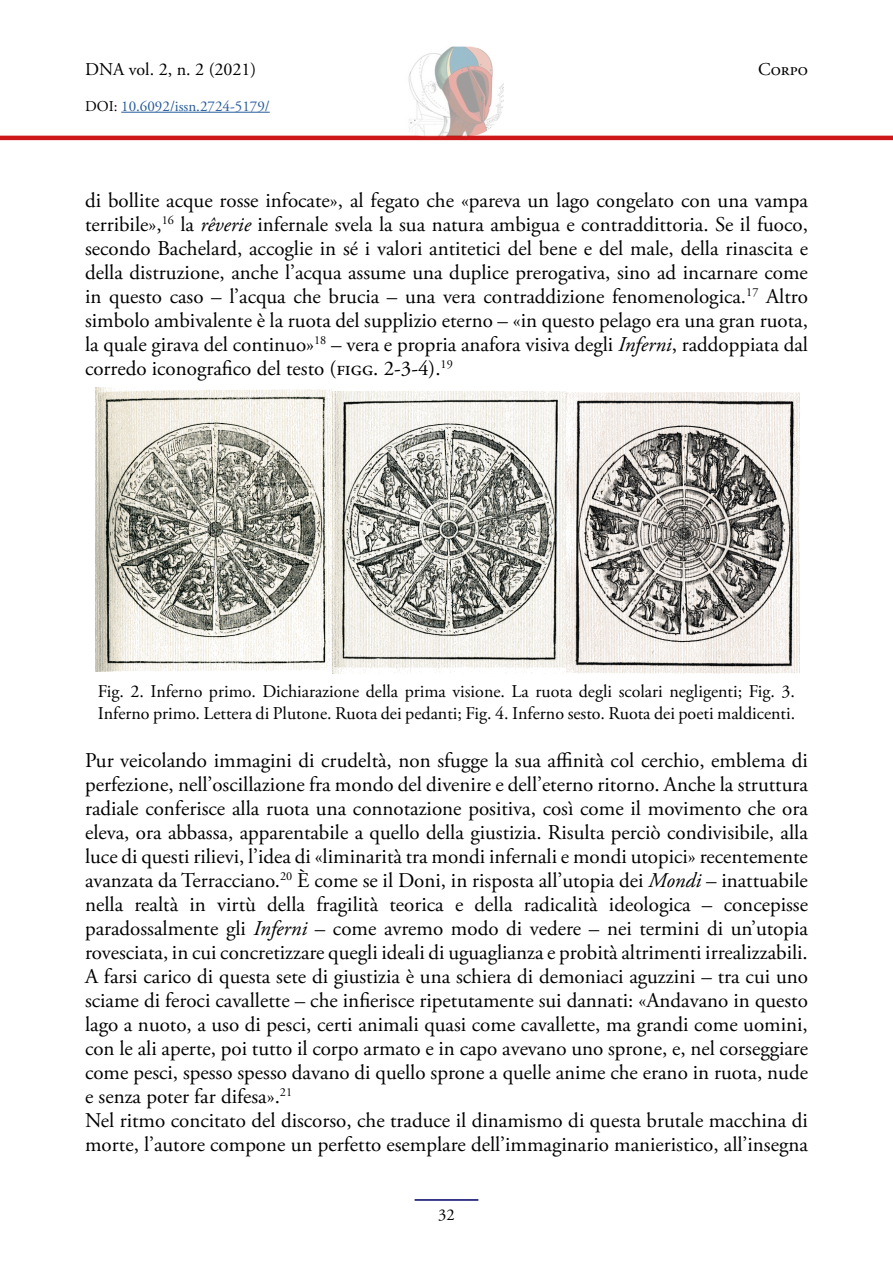
<style>
.page{position:relative;width:893px;height:1263px;background:#fff}
.page>*{position:absolute;margin:0;border:0;box-sizing:border-box;transform-origin:0 0}
.t1{font:21px/24px "Adobe Garamond Pro";color:#000;text-align:justify}
.t2{font:18px/21.6px "Adobe Garamond Pro";color:#000}
.t3{font:16.5px "Adobe Garamond Pro";color:#000}
.t4{font:15px "Adobe Garamond Pro";color:#275b9b}
.s1{color:#000}
.s2{font-style:italic}
</style>
<div class="page">
<hr style="left:121px;top:112px;width:149px;height:1px;background:#275b9b">
<hr style="left:0;top:136px;width:893px;height:4px;background:#cd1719">
<hr style="left:415px;top:1199px;width:63px;height:2px;background:#006">
<img style="left:389px;top:47px;width:115px;height:89px">
<img style="left:96px;top:387px;width:236px;height:284px">
<img style="left:332px;top:391px;width:234px;height:282px">
<img style="left:566px;top:393px;width:233px;height:280px">
<p class="t2" style="left:85px;top:59px;width:173px">DNA vol. 2, n. 2 (2021)</p>
<p class="t4" style="left:85px;top:97px;width:186px"><span class="s1">DOI:</span> 10.6092/issn.2724-5179/</p>
<p class="t2" style="left:758px;top:59px;width:51px">Corpo</p>
<p class="t1" style="left:85px;top:189px;width:725px">di bollite acque rosse infocate», al fegato che «pareva un lago congelato con una vampa terribile»,<sup>16</sup> la <span class="s2">rêverie</span> infernale svela la sua natura ambigua e contraddittoria. Se il fuoco, secondo Bachelard, accoglie in sé i valori antitetici del bene e del male, della rinascita e della distruzione, anche l’acqua assume una duplice prerogativa, sino ad incarnare come in questo caso – l’acqua che brucia – una vera contraddizione fenomenologica.<sup>17</sup> Altro simbolo ambivalente è la ruota del supplizio eterno – «in questo pelago era una gran ruota, la quale girava del continuo»<sup>18</sup> – vera e propria anafora visiva degli <span class="s2">Inferni</span>, raddoppiata dal corredo iconografico del testo (figg. 2-3-4).<sup>19</sup></p>
<p class="t2" style="left:98px;top:681px;width:699px">Fig. 2. Inferno primo. Dichiarazione della prima visione. La ruota degli scolari negligenti; Fig. 3.<br>Inferno primo. Lettera di Plutone. Ruota dei pedanti; Fig. 4. Inferno sesto. Ruota dei poeti maldicenti.</p>
<p class="t1" style="left:85px;top:749px;width:725px;text-align:left">Pur veicolando immagini di crudeltà, non sfugge la sua affinità col cerchio, emblema di perfezione, nell’oscillazione fra mondo del divenire e dell’eterno ritorno. Anche la struttura radiale conferisce alla ruota una connotazione positiva, così come il movimento che ora eleva, ora abbassa, apparentabile a quello della giustizia. Risulta perciò condivisibile, alla luce di questi rilievi, l’idea di «liminarità tra mondi infernali e mondi utopici» recentemente avanzata da Terracciano.<sup>20</sup> È come se il Doni, in risposta all’utopia dei <span class="s2">Mondi</span> – inattuabile nella realtà in virtù della fragilità teorica e della radicalità ideologica – concepisse paradossalmente gli <span class="s2">Inferni</span> – come avremo modo di vedere – nei termini di un’utopia rovesciata, in cui concretizzare quegli ideali di uguaglianza e probità altrimenti irrealizzabili.<br>A farsi carico di questa sete di giustizia è una schiera di demoniaci aguzzini – tra cui uno sciame di feroci cavallette – che infierisce ripetutamente sui dannati: «Andavano in questo lago a nuoto, a uso di pesci, certi animali quasi come cavallette, ma grandi come uomini, con le ali aperte, poi tutto il corpo armato e in capo avevano uno sprone, e, nel corseggiare come pesci, spesso spesso davano di quello sprone a quelle anime che erano in ruota, nude e senza poter far difesa».<sup>21<br></sup>Nel ritmo concitato del discorso, che traduce il dinamismo di questa brutale macchina di morte, l’autore compone un perfetto esemplare dell’immaginario manieristico, all’insegna</p>
<p class="t3" style="left:438px;top:1205px;width:18px">32</p>
</div>
